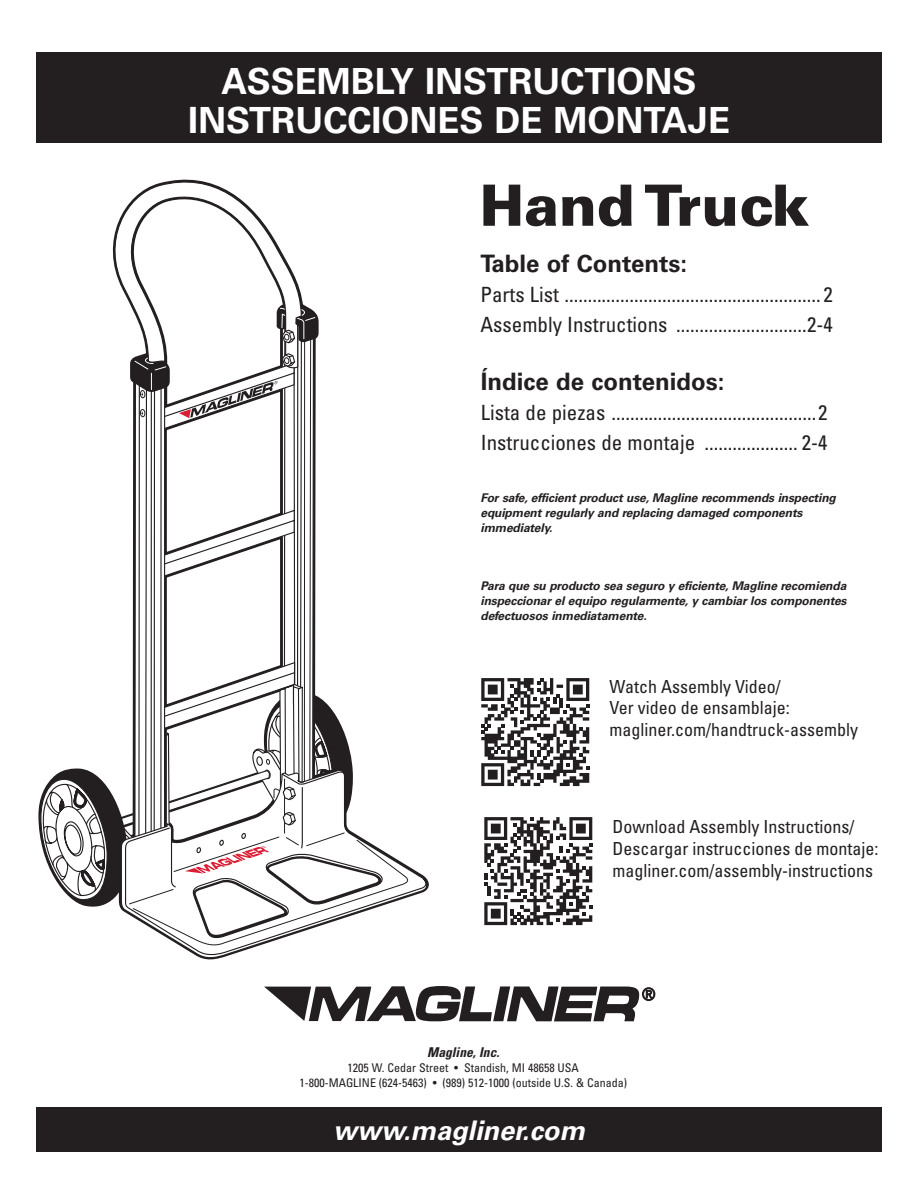
<style>
.page{position:relative;width:918px;height:1188px;background:#fff}
.page>*{position:absolute;margin:0;border:0;box-sizing:border-box;transform-origin:0 0}
.t1{font:900 57px "Univers LT Std";color:#231f20}
.Cov-Rev_Header{font:700 36px "Univers LT Std";color:#fff}
.t2{font:italic 700 27px "Univers LT Std";color:#fff}
.Body{font:700 24px "Univers LT Std";color:#231f20}
.Body-2{font:condensed 21px "Univers LT Std";color:#231f20}
.QR_Code_Text{font:condensed 18px/21.6px "Univers LT Std";color:#231f20}
.Address-Web{font:italic 700 condensed 13.5px "Univers LT Std";color:#231f20}
.Body-3{font:italic 700 12px/15px "Univers LT Std";letter-spacing:-.01em;color:#231f20}
.Address{font:condensed 12px/15px "Univers LT Std";color:#231f20;text-align:center}
</style>
<div class="page">
<div style="left:36px;top:1107px;width:846px;height:45px;background:#231f20"></div>
<div style="left:36px;top:52px;width:846px;height:91px;background:#231f20"></div>
<svg style="left:180px;top:867px;width:249px;height:92px"></svg>
<svg style="left:38px;top:180px;width:371px;height:766px"></svg>
<svg style="left:481px;top:678px;width:108px;height:108px"></svg>
<svg style="left:484px;top:817px;width:108px;height:108px"></svg>
<svg style="left:264px;top:986px;width:391px;height:35px"></svg>
<p class="Cov-Rev_Header" style="left:222px;top:60px;width:476px">ASSEMBLY INSTRUCTIONS</p>
<p class="Cov-Rev_Header" style="left:188px;top:99px;width:543px">INSTRUCCIONES DE MONTAJE</p>
<p class="t1" style="left:480px;top:170px;width:331px">Hand Truck</p>
<p class="Body" style="left:480px;top:249px;width:208px">Table of Contents:</p>
<p class="Body-2" style="left:480px;top:281px;width:354px">Parts List ....................................................... 2</p>
<p class="Body-2" style="left:480px;top:311px;width:354px">Assembly Instructions ............................2-4</p>
<p class="Body" style="left:481px;top:367px;width:245px">Índice de contenidos:</p>
<p class="Body-2" style="left:481px;top:399px;width:348px">Lista de piezas ............................................2</p>
<p class="Body-2" style="left:481px;top:429px;width:348px">Instrucciones de montaje .................... 2-4</p>
<p class="Body-3" style="left:480px;top:491px;width:357px">For safe, efficient product use, Magline recommends inspecting equipment regularly and replacing damaged components immediately.</p>
<p class="Body-3" style="left:480px;top:579px;width:368px;text-align:justify">Para que su producto sea seguro y eficiente, Magline recomienda inspeccionar el equipo regularmente, y cambiar los componentes defectuosos inmediatamente.</p>
<p class="QR_Code_Text" style="left:610px;top:675px;width:173px">Watch Assembly Video/</p>
<p class="QR_Code_Text" style="left:610px;top:697px;width:182px">Ver video de ensamblaje:</p>
<p class="QR_Code_Text" style="left:610px;top:719px;width:250px">magliner.com/handtruck-assembly</p>
<p class="QR_Code_Text" style="left:613px;top:816px;width:267px">Download Assembly Instructions/<br>Descargar instrucciones de montaje:</p>
<p class="QR_Code_Text" style="left:613px;top:859px;width:262px">magliner.com/assembly-instructions</p>
<p class="Address-Web" style="left:427px;top:1044px;width:74px">Magline, Inc.</p>
<p class="Address" style="left:299px;top:1060px;width:329px">1205 W. Cedar Street • Standish, MI 48658 USA<br>1-800-MAGLINE (624-5463) • (989) 512-1000 (outside U.S. &amp; Canada)</p>
<p class="t2" style="left:333px;top:1114px;width:253px">www.magliner.com</p>
</div>
